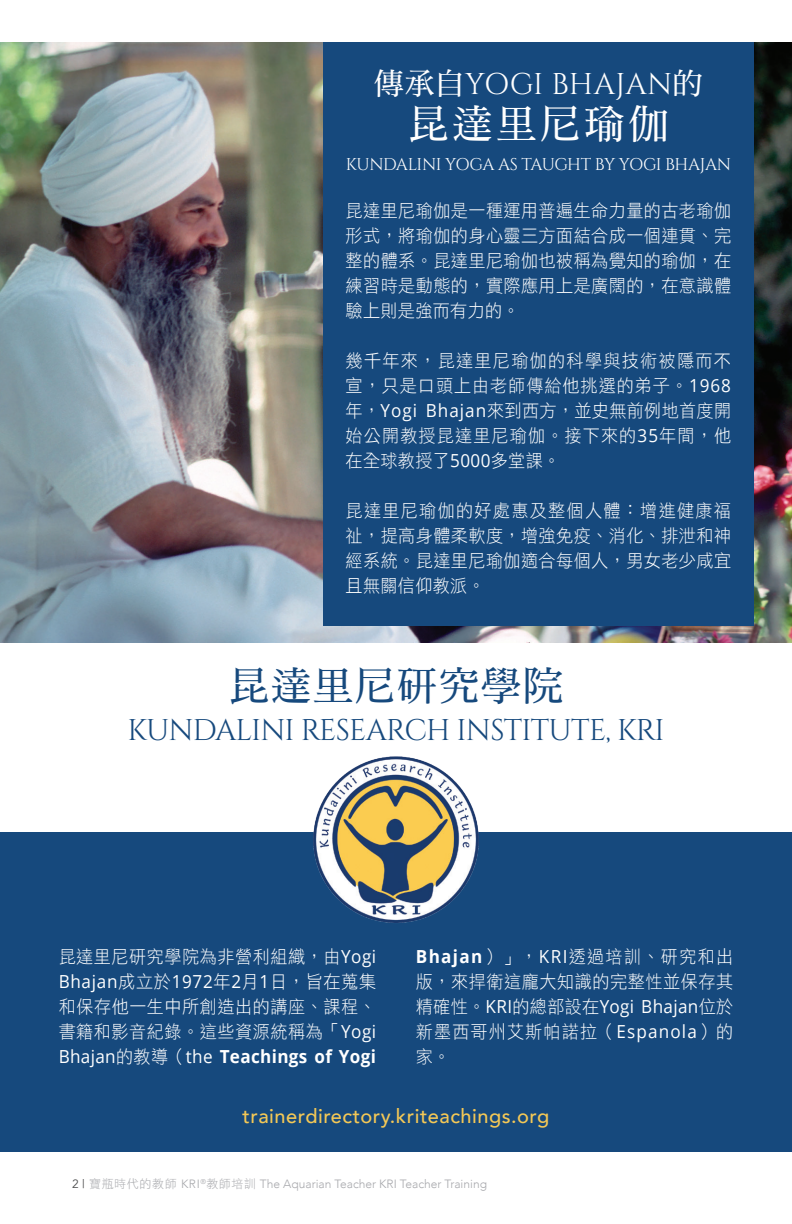
<style>
.page{position:relative;width:792px;height:1224px;background:#fff}
.page>*{position:absolute;margin:0;border:0;box-sizing:border-box;transform-origin:0 0}
.t1{font:40px "DF Ming Std W7";letter-spacing:.05em;color:#16497d}
.t2{font:40px "DF Ming Std W7";letter-spacing:.1em;color:#fff}
.t3{font:30px "Cinzel";letter-spacing:.01em;color:#fff}
.t4{font:29.8px "Cinzel";letter-spacing:-.025em;color:#16497d}
.t5{font:500 20px "Avenir";letter-spacing:.025em;color:#f4c856}
.t6{font:18px/25px "DF Hei Std W3";letter-spacing:.03em;color:#fff;text-align:justify;scale:.95 1}
.t7{font:17px "Cinzel";letter-spacing:-.03em;color:#fff}
.t8{font:300 12px "Avenir";color:#a8a9ad}
.s1{font-family:"DF Ming Std W7"}
.s2{font-family:"Open Sans"}
.s3{font-family:"Open Sans";font-weight:700}
.s4{font-weight:400;color:#4b4c4d}
.s5{font-family:"DF Hei Std W3";font-weight:400}
</style>
<div class="page">
<div style="left:0;top:832px;width:792px;height:320px;background:#16497d"></div>
<img style="left:313px;top:756px;width:166px;height:167px">
<img style="left:0;top:42px;width:792px;height:600px">
<div style="left:323px;top:42px;width:431px;height:584px;background:#16497d"></div>
<p class="t3" style="left:374px;top:67px;width:330px"><span class="s1">傳承自</span>YOGI BHAJAN<span class="s1">的</span></p>
<p class="t2" style="left:408px;top:102px;width:261px">昆達里尼瑜伽</p>
<p class="t7" style="left:346px;top:155px;width:387px">KUNDALINI YOGA AS TAUGHT BY YOGI BHAJAN</p>
<p class="t6" style="left:346px;top:198px;width:407px">昆達里尼瑜伽是一種運用普遍生命力量的古老瑜伽形式，將瑜伽的身心靈三方面結合成一個連貫、完整的體系。昆達里尼瑜伽也被稱為覺知的瑜伽，在練習時是動態的，實際應用上是廣闊的，在意識體驗上則是強而有力的。</p>
<p class="t6" style="left:346px;top:348px;width:407px">幾千年來，昆達里尼瑜伽的科學與技術被隱而不宣，只是口頭上由老師傳給他挑選的弟子。<span class="s2">1968</span>年，<span class="s2">Yogi Bhajan</span>來到西方，並史無前例地首度開始公開教授昆達里尼瑜伽。接下來的<span class="s2">35</span>年間，他在全球教授了<span class="s2">5000</span>多堂課。</p>
<p class="t6" style="left:346px;top:498px;width:407px">昆達里尼瑜伽的好處惠及整個人體：增進健康福祉，提高身體柔軟度，增強免疫、消化、排泄和神經系統。昆達里尼瑜伽適合每個人，男女老少咸宜且無關信仰教派。</p>
<p class="t1" style="left:229px;top:664px;width:335px">昆達里尼研究學院</p>
<p class="t4" style="left:127px;top:712px;width:539px">KUNDALINI RESEARCH INSTITUTE, KRI</p>
<p class="t6" style="left:59px;top:944px;width:336px">昆達里尼研究學院為非營利組織，由<span class="s2">Yogi Bhajan</span>成立於<span class="s2">1972</span>年<span class="s2">2</span>月<span class="s2">1</span>日，旨在蒐集和保存他一生中所創造出的講座、課程、書籍和影音紀錄。這些資源統稱為「<span class="s2">Yogi Bhajan</span>的教導（<span class="s2">the</span> <span class="s3">Teachings of Yogi</span></p>
<p class="t6" style="left:416px;top:944px;width:336px"><span class="s3">Bhajan</span>）」，<span class="s2">KRI</span>透過培訓、研究和出版，來捍衛這龐大知識的完整性並保存其精確性。<span class="s2">KRI</span>的總部設在<span class="s2">Yogi Bhajan</span>位於新墨西哥州艾斯帕諾拉（<span class="s2">Espanola</span>）的家。</p>
<p class="t5" style="left:243px;top:1098px;width:308px">trainerdirectory.kriteachings.org</p>
<p class="t8" style="left:72px;top:1177px;width:417px"><span class="s4">2 |</span> <span class="s5">寶瓶時代的教師</span> KRI<sup>®</sup><span class="s5">教師培訓</span> The Aquarian Teacher KRI Teacher Training</p>
</div>
